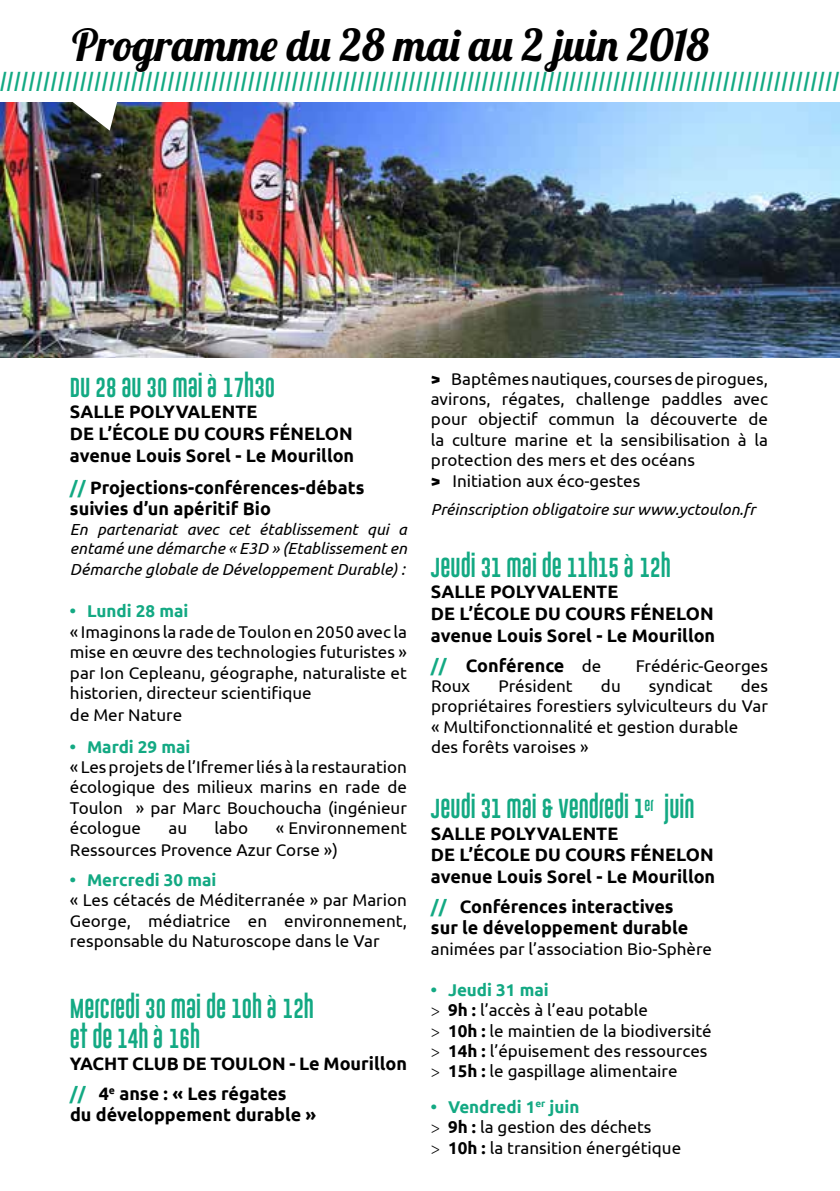
<style>
.page{position:relative;width:840px;height:1191px;background:#fff}
.page>*{position:absolute;margin:0;border:0;box-sizing:border-box;transform-origin:0 0}
.t1{font:44px "Lobster 1.4";color:#000}
.t2{font:20px/30px "Gobold Uplow";color:#13a983}
.t3{font:700 18px/21.6px "Ubuntu";color:#000}
.t4{font:17px/20.4px "Ubuntu";color:#000}
.t5{font:700 17px "Ubuntu";color:#13a983}
.t6{font:italic 16px/19.2px "Ubuntu";color:#000}
.s1{color:#13a983}
.s2{font-weight:700}
.s3{font-weight:400;font-size:17px}
.s4{font-weight:700;color:#13a983}
.s5{font-family:"Minion Pro"}
</style>
<div class="page">
<img style="left:0;top:102px;width:840px;height:255px">
<svg style="left:72px;top:102px;width:45px;height:29px"></svg>
<h1 class="t1" style="left:72px;top:17px;width:638px">Programme du 28 mai au 2 juin 2018</h1>
<p class="t2" style="left:-1px;top:67px;width:841px">///////////////////////////////////////////////////////////////////////////////////////////////////////////////////</p>
<p class="t2" style="left:70px;top:372px;width:206px">DU 28 AU 30 MAI À 17H30</p>
<p class="t3" style="left:70px;top:401px;width:285px">SALLE POLYVALENTE<br>DE L’ÉCOLE DU COURS FÉNELON avenue Louis Sorel - Le Mourillon</p>
<p class="t3" style="left:70px;top:476px;width:296px"><span class="s1">//</span> Projections-conférences-débats suivies d’un apéritif Bio</p>
<p class="t6" style="left:70px;top:519px;width:338px">En partenariat avec cet établissement qui a entamé une démarche « E3D » (Etablissement en</p>
<p class="t6" style="left:70px;top:559px;width:336px">Démarche globale de Développement Durable) :</p>
<p class="t5" style="left:70px;top:601px;width:120px">• Lundi 28 mai</p>
<p class="t4" style="left:70px;top:621px;width:338px">« Imaginons la rade de Toulon en 2050 avec la mise en œuvre des technologies futuristes » par Ion Cepleanu, géographe, naturaliste et historien, directeur scientifique<br>de Mer Nature</p>
<p class="t5" style="left:70px;top:736px;width:122px">• Mardi 29 mai</p>
<p class="t4" style="left:70px;top:756px;width:338px;text-align:justify">« Les projets de l’Ifremer liés à la restauration écologique des milieux marins en rade de Toulon » par Marc Bouchoucha (ingénieur écologue</p>
<p class="t4" style="left:168px;top:817px;width:20px">au</p>
<p class="t4" style="left:214px;top:817px;width:35px">labo</p>
<p class="t4" style="left:70px;top:817px;width:338px;line-height:21.6px;text-indent:205px">« Environnement<br>Ressources Provence Azur Corse »)</p>
<p class="t5" style="left:70px;top:869px;width:148px">• Mercredi 30 mai</p>
<p class="t4" style="left:70px;top:889px;width:338px;text-align:justify">« Les cétacés de Méditerranée » par Marion George, médiatrice en environnement, responsable du Naturoscope dans le Var</p>
<p class="t2" style="left:70px;top:993px;width:245px">MERCREDI 30 MAI DE 10H À 12H<br>ET DE 14H À 16H</p>
<p class="t3" style="left:70px;top:1047px;width:338px;line-height:30px">YACHT CLUB DE TOULON - Le Mourillon <span class="s1">//</span> 4<sup>e</sup> anse : « Les régates</p>
<p class="t3" style="left:70px;top:1103px;width:248px">du développement durable »</p>
<p class="t4" style="left:431px;top:368px;width:338px"><span class="s2">&gt;</span> Baptêmes nautiques, courses de pirogues, avirons, régates, challenge paddles avec pour objectif commun la découverte de la culture marine et la sensibilisation à la protection des mers et des océans<br><span class="s2">&gt;</span> Initiation aux éco-gestes</p>
<p class="t6" style="left:431px;top:499px;width:325px">Préinscription obligatoire sur www.yctoulon.fr</p>
<p class="t2" style="left:431px;top:552px;width:241px">JEUDI 31 MAI DE 11H15 À 12H</p>
<p class="t3" style="left:431px;top:581px;width:285px">SALLE POLYVALENTE<br>DE L’ÉCOLE DU COURS FÉNELON avenue Louis Sorel - Le Mourillon</p>
<p class="t3" style="left:431px;top:654px;width:172px"><span class="s1">//</span> Conférence <span class="s3">de</span></p>
<p class="t4" style="left:635px;top:655px;width:133px">Frédéric-Georges</p>
<p class="t4" style="left:431px;top:675px;width:41px">Roux</p>
<p class="t4" style="left:498px;top:675px;width:76px">Président</p>
<p class="t4" style="left:600px;top:675px;width:21px">du</p>
<p class="t4" style="left:648px;top:675px;width:65px">syndicat</p>
<p class="t4" style="left:431px;top:675px;width:338px;text-indent:309px">des propriétaires forestiers sylviculteurs du Var « Multifonctionnalité et gestion durable des forêts varoises »</p>
<p class="t2" style="left:431px;top:793px;width:265px">JEUDI 31 MAI &amp; VENDREDI 1<sup>ER</sup> JUIN</p>
<p class="t3" style="left:431px;top:822px;width:285px">SALLE POLYVALENTE<br>DE L’ÉCOLE DU COURS FÉNELON avenue Louis Sorel - Le Mourillon</p>
<p class="t3" style="left:431px;top:895px;width:259px"><span class="s1">//</span> Conférences interactives sur le développement durable</p>
<p class="t4" style="left:431px;top:938px;width:282px">animées par l’association Bio-Sphère</p>
<p class="t4" style="left:431px;top:979px;width:282px"><span class="s4">• Jeudi 31 mai<br></span><span class="s5">&gt;</span> <span class="s2">9h :</span> l’accès à l’eau potable<br><span class="s5">&gt;</span> <span class="s2">10h :</span> le maintien de la biodiversité <span class="s5">&gt;</span> <span class="s2">14h :</span> l’épuisement des ressources <span class="s5">&gt;</span> <span class="s2">15h :</span> le gaspillage alimentaire</p>
<p class="t4" style="left:431px;top:1096px;width:251px"><span class="s4">• Vendredi 1</span><sup>er</sup> <span class="s4">juin<br></span><span class="s5">&gt;</span> <span class="s2">9h :</span> la gestion des déchets<br><span class="s5">&gt;</span> <span class="s2">10h :</span> la transition énergétique</p>
</div>
